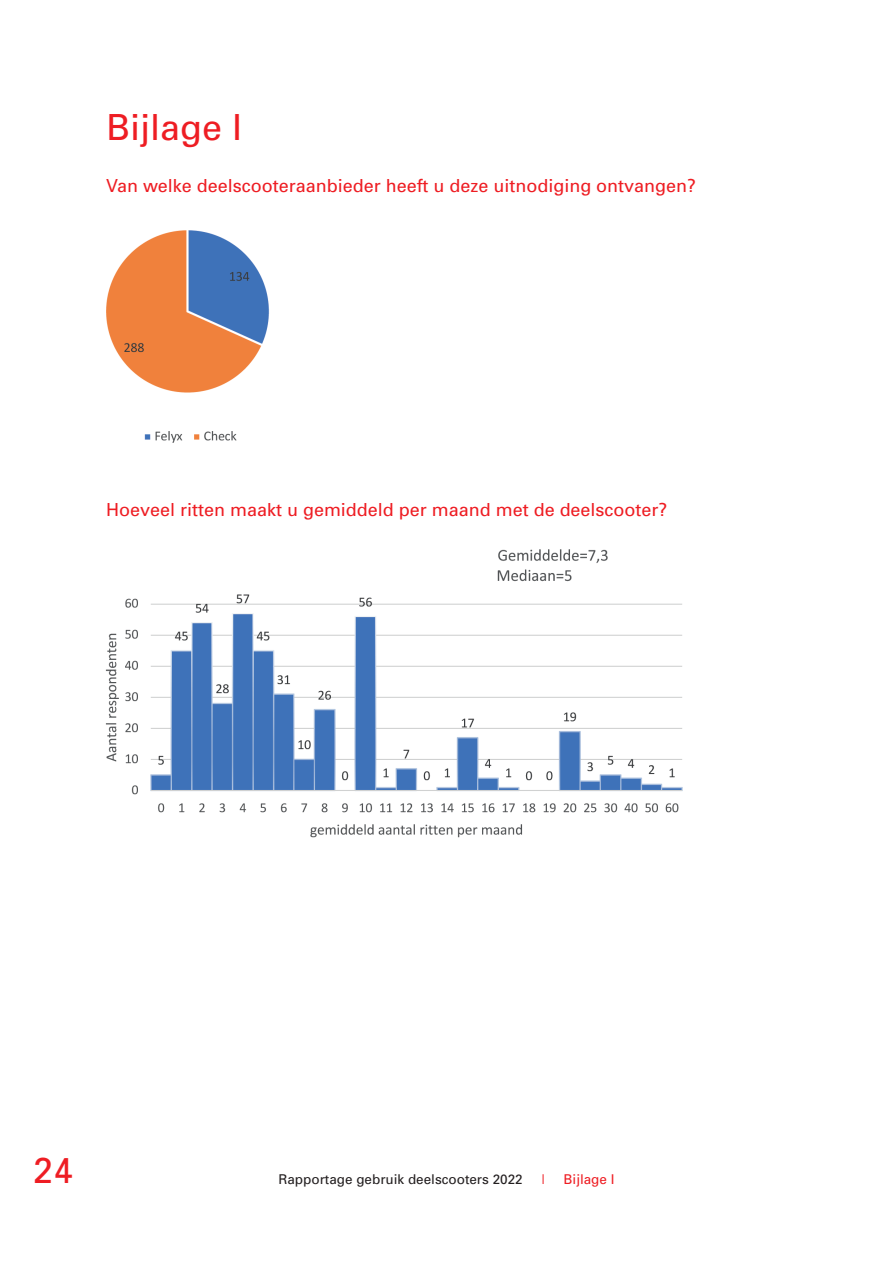
<style>
.page{position:relative;width:893px;height:1263px;background:#fff}
.page>*{position:absolute;margin:0;border:0;box-sizing:border-box;transform-origin:0 0}
.t1{font:36px "Univers";color:#ee1d23}
.t2{font:18px "Univers";color:#ee1d23}
.t3{font:13.5px "Univers";color:#231f20}
.t4{font:13.5px "Univers";color:#ee1d23}
</style>
<div class="page">
<img style="left:106px;top:230px;width:163px;height:213px">
<img style="left:105px;top:549px;width:578px;height:289px">
<h1 class="t1" style="left:106px;top:114px;width:137px">Bijlage I</h1>
<p class="t2" style="left:106px;top:179px;width:591px">Van welke deelscooteraanbieder heeft u deze uitnodiging ontvangen?</p>
<p class="t2" style="left:106px;top:503px;width:563px">Hoeveel ritten maakt u gemiddeld per maand met de deelscooter?</p>
<h1 class="t1" style="left:33px;top:1157px;width:41px">24</h1>
<p class="t3" style="left:278px;top:1175px;width:246px">Rapportage gebruik deelscooters 2022</p>
<p class="t4" style="left:541px;top:1175px;width:5px">|</p>
<p class="t4" style="left:564px;top:1175px;width:52px">Bijlage I</p>
</div>
